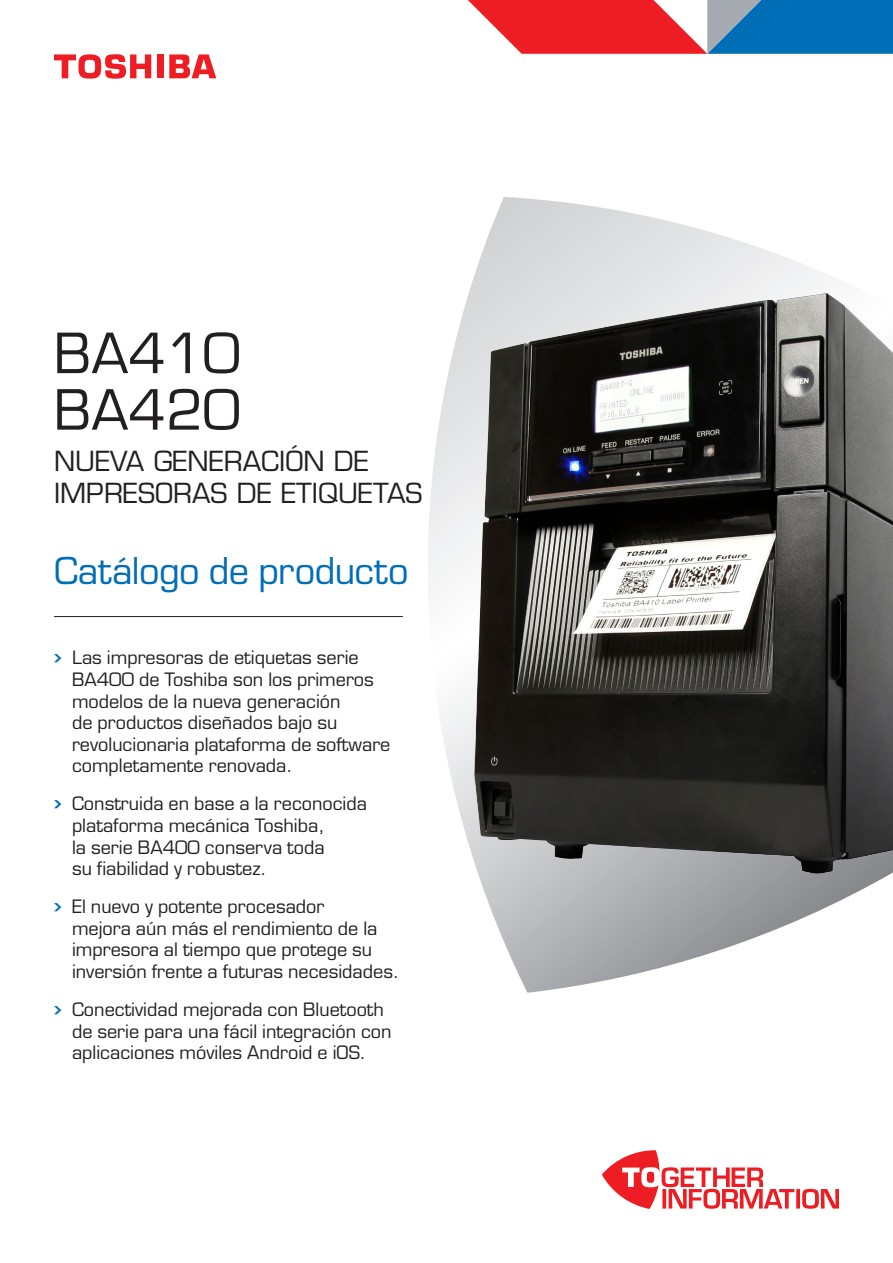
<style>
.page{position:relative;width:893px;height:1263px;background:#fff}
.page>*{position:absolute;margin:0;border:0;box-sizing:border-box;transform-origin:0 0}
.t1{font:54px "Eurostile LT Std";color:#231f20}
.Collateral_type_colo{font:36px "Eurostile LT Std";letter-spacing:-.015em;color:#006db7}
.t2{font:27px/32.4px "Eurostile LT Std";color:#231f20}
.Highlight_bullets_BL{font:18px/21.6px "Eurostile LT Std";color:#231f20}
.s1{font-family:"Chevron";font-size:21px;color:#006db7}
</style>
<div class="page">
<svg style="left:392px;top:197px;width:451px;height:796px"></svg>
<img style="left:456px;top:280px;width:437px;height:619px">
<div style="left:157px;top:54px;width:7px;height:24px;background:#ee1d23"></div>
<svg style="left:54px;top:54px;width:97px;height:25px"></svg>
<svg style="left:169px;top:54px;width:47px;height:24px"></svg>
<hr style="left:54px;top:616px;width:349px;height:1px;background:#231f20">
<svg style="left:602px;top:1150px;width:237px;height:59px"></svg>
<svg style="left:468px;top:0;width:425px;height:54px;background:#94617f"></svg>
<p class="t1" style="left:54px;top:321px;width:188px">BA410</p>
<p class="t1" style="left:54px;top:377px;width:188px">BA420</p>
<p class="t2" style="left:54px;top:445px;width:370px">NUEVA GENERACIÓN DE<br>IMPRESORAS DE ETIQUETAS</p>
<p class="Collateral_type_colo" style="left:54px;top:549px;width:356px">Catálogo de producto</p>
<p class="Highlight_bullets_BL" style="left:72px;top:647px;width:320px;text-indent:-18px"><span class="s1">•</span> Las impresoras de etiquetas serie<br>BA400 de Toshiba son los primeros modelos de la nueva generación<br>de productos diseñados bajo su revolucionaria plataforma de software completamente renovada.</p>
<p class="Highlight_bullets_BL" style="left:72px;top:793px;width:297px;text-indent:-18px"><span class="s1">•</span> Construida en base a la reconocida plataforma mecánica Toshiba,<br>la serie BA400 conserva toda<br>su fiabilidad y robustez.</p>
<p class="Highlight_bullets_BL" style="left:72px;top:896px;width:329px;text-indent:-18px"><span class="s1">•</span> El nuevo y potente procesador<br>mejora aún más el rendimiento de la impresora al tiempo que protege su inversión frente a futuras necesidades.</p>
<p class="Highlight_bullets_BL" style="left:72px;top:999px;width:321px;text-indent:-18px"><span class="s1">•</span> Conectividad mejorada con Bluetooth de serie para una fácil integración con aplicaciones móviles Android e iOS.</p>
</div>
